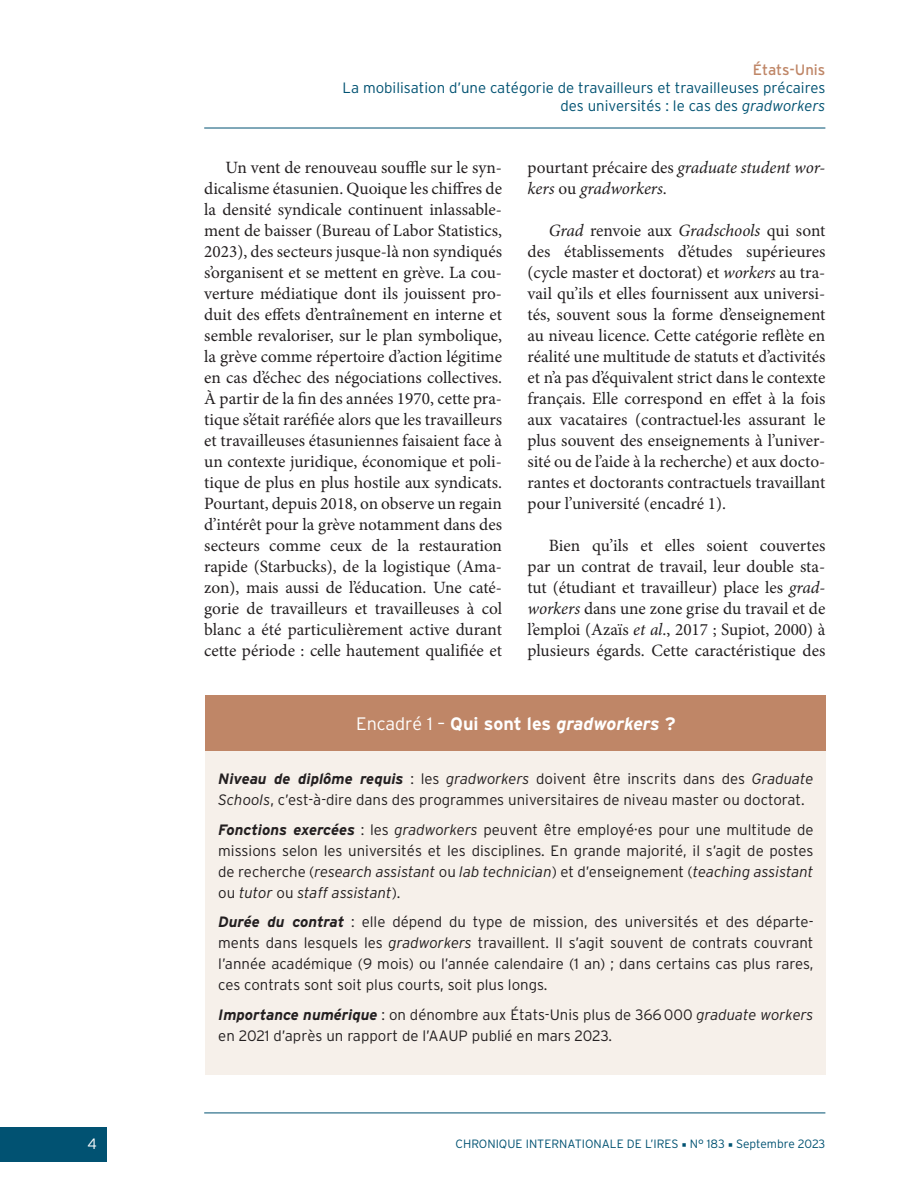
<style>
.page{position:relative;width:919px;height:1187px;background:#fff}
.page>*{position:absolute;margin:0;border:0;box-sizing:border-box;transform-origin:0 0}
.TITRE_ENCADRE{font:700 18px "Interstate";color:#fff}
.t1{font:17.25px/21px "Minion Pro";color:#231f20;text-align:justify}
.t2{font:italic 17.25px/21px "Minion Pro";letter-spacing:-.005em;color:#231f20}
.ENCADRE{font:300 15px/21px "Interstate";color:#231f20}
.t3{font:300 15px/18px "Interstate";color:#015272;text-align:right}
.t4{font:15px "Interstate";color:#bf8667}
.t5{font:300 15px "Interstate";color:#fff}
.t6{font:300 12px "Interstate";color:#015272}
.s1{font-style:italic}
.s2{font-style:normal}
.s3{font-weight:300}
.s4{font-weight:700;font-style:italic}
.s5{font-family:"Minion Pro";font-weight:400}
</style>
<div class="page">
<div style="left:0;top:1127px;width:106px;height:34px;background:#015272"></div>
<hr style="left:204px;top:128px;width:621px;height:1px;background:#015272">
<hr style="left:204px;top:1112px;width:621px;height:1px;background:#015272">
<div style="left:205px;top:695px;width:621px;height:55px;background:#bf8667"></div>
<div style="left:205px;top:750px;width:621px;height:324px;background:#f6f0ea"></div>
<p class="t4" style="left:752px;top:61px;width:74px">États-Unis</p>
<p class="t3" style="left:342px;top:78px;width:484px">La mobilisation d’une catégorie de travailleurs et travailleuses précaires des universités : le cas des <span class="s1">gradworkers</span></p>
<p class="t1" style="left:204px;top:157px;width:299px;text-indent:21px">Un vent de renouveau souffle sur le syn&shy;dicalisme étasunien. Quoique les chiffres de la densité syndicale continuent inlassable&shy;ment de baisser (Bureau of Labor Statistics, 2023), des secteurs jusque-là non syndiqués s’organisent et se mettent en grève. La cou&shy;verture médiatique dont ils jouissent pro&shy;duit des effets d’entraînement en interne et semble revaloriser, sur le plan symbolique, la grève comme répertoire d’action légitime en cas d’échec des négociations collectives.<br>À partir de la fin des années 1970, cette pra&shy;tique s’était raréfiée alors que les travailleurs et travailleuses étasuniennes faisaient face à un contexte juridique, économique et poli&shy;tique de plus en plus hostile aux syndicats.<br>Pourtant, depuis 2018, on observe un regain d’intérêt pour la grève notamment dans des secteurs comme ceux de la restauration rapide (Starbucks), de la logistique (Ama&shy;zon), mais aussi de l’éducation. Une caté&shy;gorie de travailleurs et travailleuses à col blanc a été particulièrement active durant cette période : celle hautement qualifiée et</p>
<p class="t2" style="left:527px;top:157px;width:299px"><span class="s2">pourtant précaire des</span> graduate student wor&shy;kers <span class="s2">ou</span> gradworkers<span class="s2">.</span></p>
<p class="t1" style="left:527px;top:220px;width:299px;text-indent:21px"><span class="s1">Grad</span> renvoie aux <span class="s1">Gradschools</span> qui sont des établissements d’études supérieures (cycle master et doctorat) et <span class="s1">workers</span> au tra&shy;vail qu’ils et elles fournissent aux universi&shy;tés, souvent sous la forme d’enseignement au niveau licence. Cette catégorie reflète en réalité une multitude de statuts et d’activités et n’a pas d’équivalent strict dans le contexte français. Elle correspond en effet à la fois aux vacataires (contractuel·les assurant le plus souvent des enseignements à l’univer&shy;sité ou de l’aide à la recherche) et aux docto&shy;rantes et doctorants contractuels travaillant pour l’université (encadré 1).</p>
<p class="t1" style="left:527px;top:535px;width:299px;text-indent:21px">Bien qu’ils et elles soient couvertes par un contrat de travail, leur double sta&shy;tut (étudiant et travailleur) place les <span class="s1">grad&shy;workers</span> dans une zone grise du travail et de l’emploi (Azaïs <span class="s1">et al</span>., 2017 ; Supiot, 2000) à plusieurs égards. Cette caractéristique des</p>
<p class="TITRE_ENCADRE" style="left:356px;top:714px;width:321px"><span class="s3">Encadré 1 –</span> Qui sont les <span class="s1">gradworkers</span> ?</p>
<p class="ENCADRE" style="left:218px;top:768px;width:596px"><span class="s4">Niveau de diplôme requis</span> : les <span class="s1">gradworkers</span> doivent être inscrits dans des <span class="s1">Graduate<br>Schools</span>, c’est-à-dire dans des programmes universitaires de niveau master ou doctorat.</p>
<p class="ENCADRE" style="left:218px;top:818px;width:596px;text-align:justify"><span class="s4">Fonctions exercées</span> : les <span class="s1">gradworkers</span> peuvent être employé·es pour une multitude de missions selon les universités et les disciplines. En grande majorité, il s’agit de postes de recherche (<span class="s1">research assistant</span> ou <span class="s1">lab technician</span>) et d’enseignement (<span class="s1">teaching assistant </span>ou <span class="s1">tutor</span> ou <span class="s1">staff assistant</span>).</p>
<p class="ENCADRE" style="left:218px;top:911px;width:596px;text-align:justify"><span class="s4">Durée du contrat</span> : elle dépend du type de mission, des universités et des départe&shy;ments dans lesquels les <span class="s1">gradworkers</span> travaillent. Il s’agit souvent de contrats couvrant l’année académique (9 mois) ou l’année calendaire (1 an) ; dans certains cas plus rares, ces contrats sont soit plus courts, soit plus longs.</p>
<p class="ENCADRE" style="left:218px;top:1003px;width:596px"><span class="s4">Importance numérique</span> : on dénombre aux États-Unis plus de 366000 <span class="s1">graduate workers </span>en 2021 d’après un rapport de l’AAUP publié en mars 2023.</p>
<p class="t5" style="left:87px;top:1135px;width:11px">4</p>
<p class="t6" style="left:455px;top:1137px;width:371px">CHRONIQUE INTERNATIONALE DE L’IRES <span class="s5">■</span> N° 183 <span class="s5">■</span> Septembre 2023</p>
</div>
